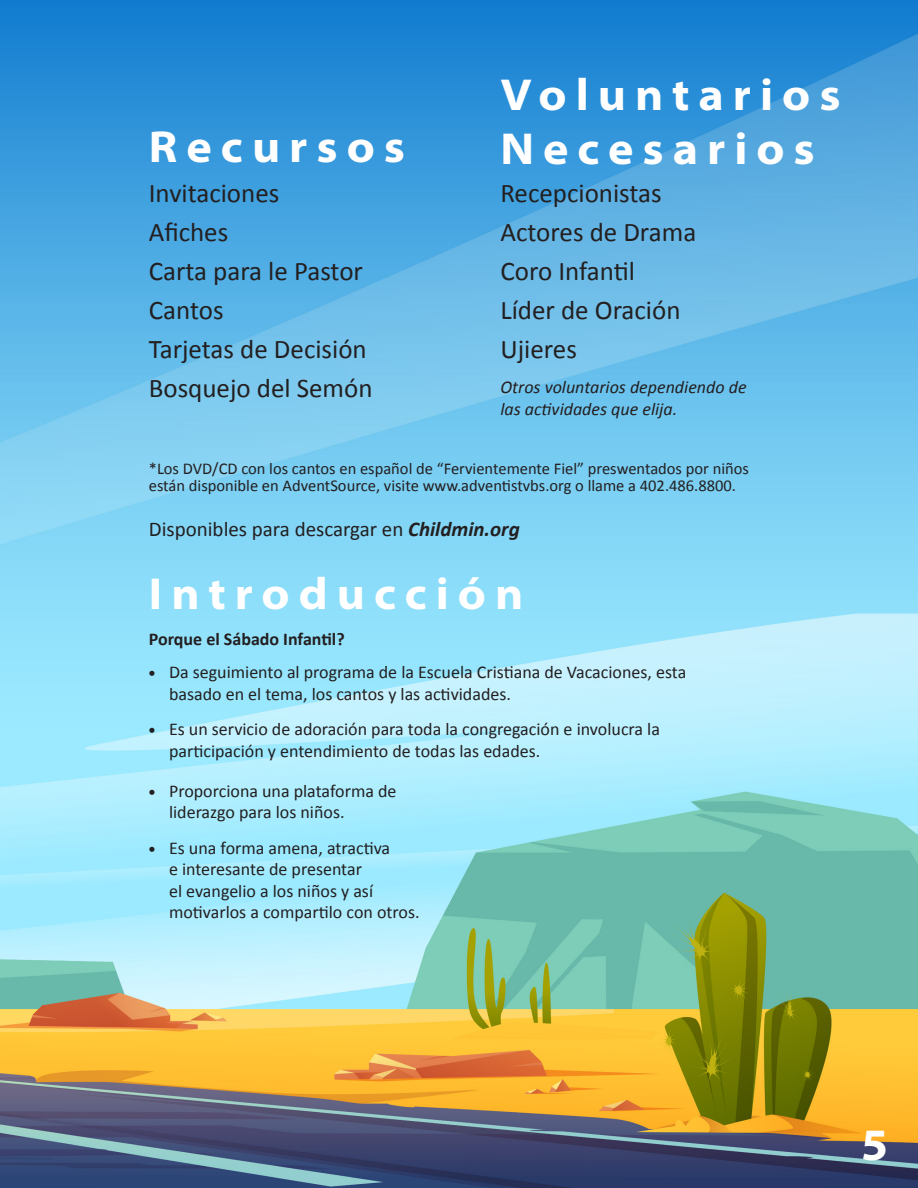
<style>
.page{position:relative;width:918px;height:1188px;background:#fff}
.page>*{position:absolute;margin:0;border:0;box-sizing:border-box;transform-origin:0 0}
.t1{font:700 semi-expanded 45px/54px "Myriad Pro";letter-spacing:.2em;color:#fff}
.Paragraph_ChSab23{font:27px "Calibri";color:#231f20}
.Paragraph_ChSab23-2{font:21px "Calibri";color:#231f20}
.t2{font:18px/21.6px "Calibri";color:#231f20}
.Paragraph_ChSab23-3{font:italic 18px/21.6px "Calibri";color:#231f20}
.t3{font:700 18px "Calibri";color:#231f20}
.t4{font:16.5px/17.9px "Calibri";color:#231f20}
.s1{font-weight:700;font-style:italic}
.s2{font-family:"Myriad Pro";font-weight:900}
</style>
<div class="page">
<img style="left:0;top:0;width:918px;height:1188px">
<p class="t1" style="left:149px;top:118px;width:258px">Recursos</p>
<p class="Paragraph_ChSab23" style="left:149px;top:174px;width:132px">Invitaciones</p>
<p class="Paragraph_ChSab23" style="left:149px;top:213px;width:81px">Afiches</p>
<p class="Paragraph_ChSab23" style="left:149px;top:252px;width:216px">Carta para le Pastor</p>
<p class="Paragraph_ChSab23" style="left:149px;top:291px;width:76px">Cantos</p>
<p class="Paragraph_ChSab23" style="left:149px;top:331px;width:219px">Tarjetas de Decisión</p>
<p class="Paragraph_ChSab23" style="left:149px;top:370px;width:225px">Bosquejo del Semón</p>
<p class="t1" style="left:500px;top:67px;width:342px">Voluntarios<br>Necesarios</p>
<p class="Paragraph_ChSab23" style="left:500px;top:174px;width:163px">Recepcionistas</p>
<p class="Paragraph_ChSab23" style="left:500px;top:213px;width:197px">Actores de Drama</p>
<p class="Paragraph_ChSab23" style="left:500px;top:252px;width:136px">Coro Infantil</p>
<p class="Paragraph_ChSab23" style="left:500px;top:291px;width:182px">Líder de Oración</p>
<p class="Paragraph_ChSab23" style="left:500px;top:331px;width:78px">Ujieres</p>
<p class="Paragraph_ChSab23-3" style="left:500px;top:376px;width:248px">Otros voluntarios dependiendo de las actividades que elija.</p>
<p class="t4" style="left:149px;top:459px;width:602px">*Los DVD/CD con los cantos en español de “Fervientemente Fiel” preswentados por niños están disponible en AdventSource, visite www.adventistvbs.org o llame a 402.486.8800.</p>
<p class="Paragraph_ChSab23-2" style="left:149px;top:514px;width:372px">Disponibles para descargar en <span class="s1">Childmin.org</span></p>
<p class="t1" style="left:149px;top:565px;width:376px">Introducción</p>
<p class="t3" style="left:149px;top:626px;width:197px">Porque el Sábado Infantil?</p>
<p class="t2" style="left:169px;top:661px;width:519px;text-indent:-20px"><span class="s2">•</span> Da seguimiento al programa de la Escuela Cristiana de Vacaciones, esta basado en el tema, los cantos y las actividades.</p>
<p class="t2" style="left:169px;top:718px;width:492px;text-indent:-20px"><span class="s2">•</span> Es un servicio de adoración para toda la congregación e involucra la participación y entendimiento de todas las edades.</p>
<p class="t2" style="left:169px;top:780px;width:229px;text-indent:-20px"><span class="s2">•</span> Proporciona una plataforma de liderazgo para los niños.</p>
<p class="t2" style="left:169px;top:836px;width:252px;text-indent:-20px"><span class="s2">•</span> Es una forma amena, atractiva<br>e interesante de presentar<br>el evangelio a los niños y así motivarlos a compartilo con otros.</p>
<p class="t1" style="left:861px;top:1116px;width:28px">5</p>
</div>
